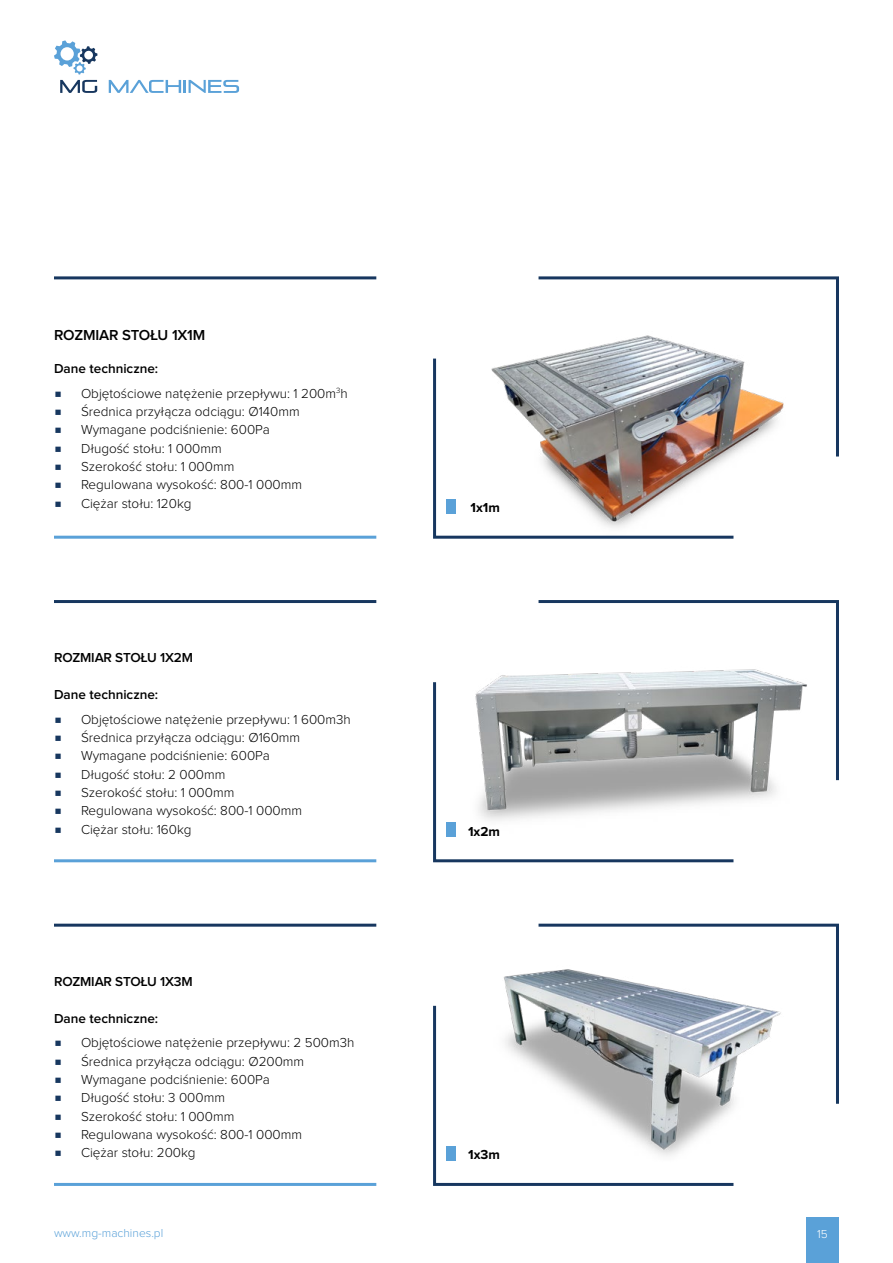
<style>
.page{position:relative;width:893px;height:1263px;background:#fff}
.page>*{position:absolute;margin:0;border:0;box-sizing:border-box;transform-origin:0 0}
.t1{font:600 15px "Proxima Nova";letter-spacing:-.01em;color:#000}
.t2{font:300 13.5px "Proxima Nova";color:#000}
.t3{font:600 13.5px "Proxima Nova";color:#000}
.t4{font:700 13.5px "Proxima Nova";color:#000}
.t5{font:300 12px "Proxima Nova";color:#5aa1d8}
.t6{font:300 12px "Proxima Nova";color:#fff}
.s1{font-family:"Montserrat";font-weight:700;color:#17375f}
</style>
<div class="page">
<div style="left:806px;top:1218px;width:33px;height:45px;background:#5aa1d8"></div>
<hr style="left:54px;top:1183px;width:322px;height:3px;background:#5aa1d8">
<hr style="left:54px;top:536px;width:322px;height:3px;background:#5aa1d8">
<hr style="left:54px;top:276px;width:322px;height:3px;background:#17375f">
<svg style="left:538px;top:276px;width:301px;height:181px"></svg>
<img style="left:433px;top:356px;width:303px;height:183px">
<div style="left:446px;top:499px;width:10px;height:14px;background:#5aa1d8"></div>
<hr style="left:54px;top:600px;width:322px;height:3px;background:#17375f">
<hr style="left:54px;top:859px;width:322px;height:3px;background:#5aa1d8">
<img style="left:496px;top:675px;width:280px;height:126px">
<svg style="left:536px;top:600px;width:303px;height:183px"></svg>
<svg style="left:433px;top:679px;width:303px;height:184px"></svg>
<div style="left:446px;top:823px;width:10px;height:14px;background:#5aa1d8"></div>
<hr style="left:54px;top:924px;width:322px;height:3px;background:#17375f">
<img style="left:503px;top:973px;width:33px;height:30px">
<svg style="left:536px;top:923px;width:303px;height:181px"></svg>
<svg style="left:433px;top:1003px;width:303px;height:183px"></svg>
<div style="left:446px;top:1146px;width:10px;height:14px;background:#5aa1d8"></div>
<svg style="left:109px;top:80px;width:130px;height:13px"></svg>
<svg style="left:54px;top:40px;width:43px;height:53px"></svg>
<p class="t1" style="left:54px;top:328px;width:153px">ROZMIAR STOŁU 1X1M</p>
<p class="t3" style="left:54px;top:362px;width:106px">Dane techniczne:</p>
<p class="t2" style="left:54px;top:387px;width:295px"><span class="s1">■</span> Objętościowe natężenie przepływu: 1 200m<sup>3</sup>h</p>
<p class="t2" style="left:54px;top:405px;width:247px"><span class="s1">■</span> Średnica przyłącza odciągu: Ø140mm</p>
<p class="t2" style="left:54px;top:424px;width:217px"><span class="s1">■</span> Wymagane podciśnienie: 600Pa</p>
<p class="t2" style="left:54px;top:442px;width:169px"><span class="s1">■</span> Długość stołu: 1 000mm</p>
<p class="t2" style="left:54px;top:460px;width:182px"><span class="s1">■</span> Szerokość stołu: 1 000mm</p>
<p class="t2" style="left:54px;top:479px;width:250px"><span class="s1">■</span> Regulowana wysokość: 800-1 000mm</p>
<p class="t2" style="left:54px;top:497px;width:139px"><span class="s1">■</span> Ciężar stołu: 120kg</p>
<p class="t3" style="left:54px;top:651px;width:141px">ROZMIAR STOŁU 1X2M</p>
<p class="t3" style="left:54px;top:688px;width:106px">Dane techniczne:</p>
<p class="t2" style="left:54px;top:713px;width:298px"><span class="s1">■</span> Objętościowe natężenie przepływu: 1 600m3h</p>
<p class="t2" style="left:54px;top:731px;width:248px"><span class="s1">■</span> Średnica przyłącza odciągu: Ø160mm</p>
<p class="t2" style="left:54px;top:750px;width:217px"><span class="s1">■</span> Wymagane podciśnienie: 600Pa</p>
<p class="t2" style="left:54px;top:768px;width:173px"><span class="s1">■</span> Długość stołu: 2 000mm</p>
<p class="t2" style="left:54px;top:786px;width:182px"><span class="s1">■</span> Szerokość stołu: 1 000mm</p>
<p class="t2" style="left:54px;top:805px;width:250px"><span class="s1">■</span> Regulowana wysokość: 800-1 000mm</p>
<p class="t2" style="left:54px;top:823px;width:139px"><span class="s1">■</span> Ciężar stołu: 160kg</p>
<p class="t3" style="left:54px;top:975px;width:140px">ROZMIAR STOŁU 1X3M</p>
<p class="t3" style="left:54px;top:1012px;width:106px">Dane techniczne:</p>
<p class="t2" style="left:54px;top:1037px;width:302px"><span class="s1">■</span> Objętościowe natężenie przepływu: 2 500m3h</p>
<p class="t2" style="left:54px;top:1055px;width:252px"><span class="s1">■</span> Średnica przyłącza odciągu: Ø200mm</p>
<p class="t2" style="left:54px;top:1073px;width:217px"><span class="s1">■</span> Wymagane podciśnienie: 600Pa</p>
<p class="t2" style="left:54px;top:1092px;width:172px"><span class="s1">■</span> Długość stołu: 3 000mm</p>
<p class="t2" style="left:54px;top:1110px;width:182px"><span class="s1">■</span> Szerokość stołu: 1 000mm</p>
<p class="t2" style="left:54px;top:1128px;width:250px"><span class="s1">■</span> Regulowana wysokość: 800-1 000mm</p>
<p class="t2" style="left:54px;top:1147px;width:143px"><span class="s1">■</span> Ciężar stołu: 200kg</p>
<p class="t4" style="left:471px;top:501px;width:31px">1x1m</p>
<p class="t4" style="left:468px;top:825px;width:33px">1x2m</p>
<p class="t4" style="left:468px;top:1149px;width:33px">1x3m</p>
<p class="t5" style="left:54px;top:1228px;width:111px">www.mg-machines.pl</p>
<p class="t6" style="left:817px;top:1228px;width:12px">15</p>
</div>
